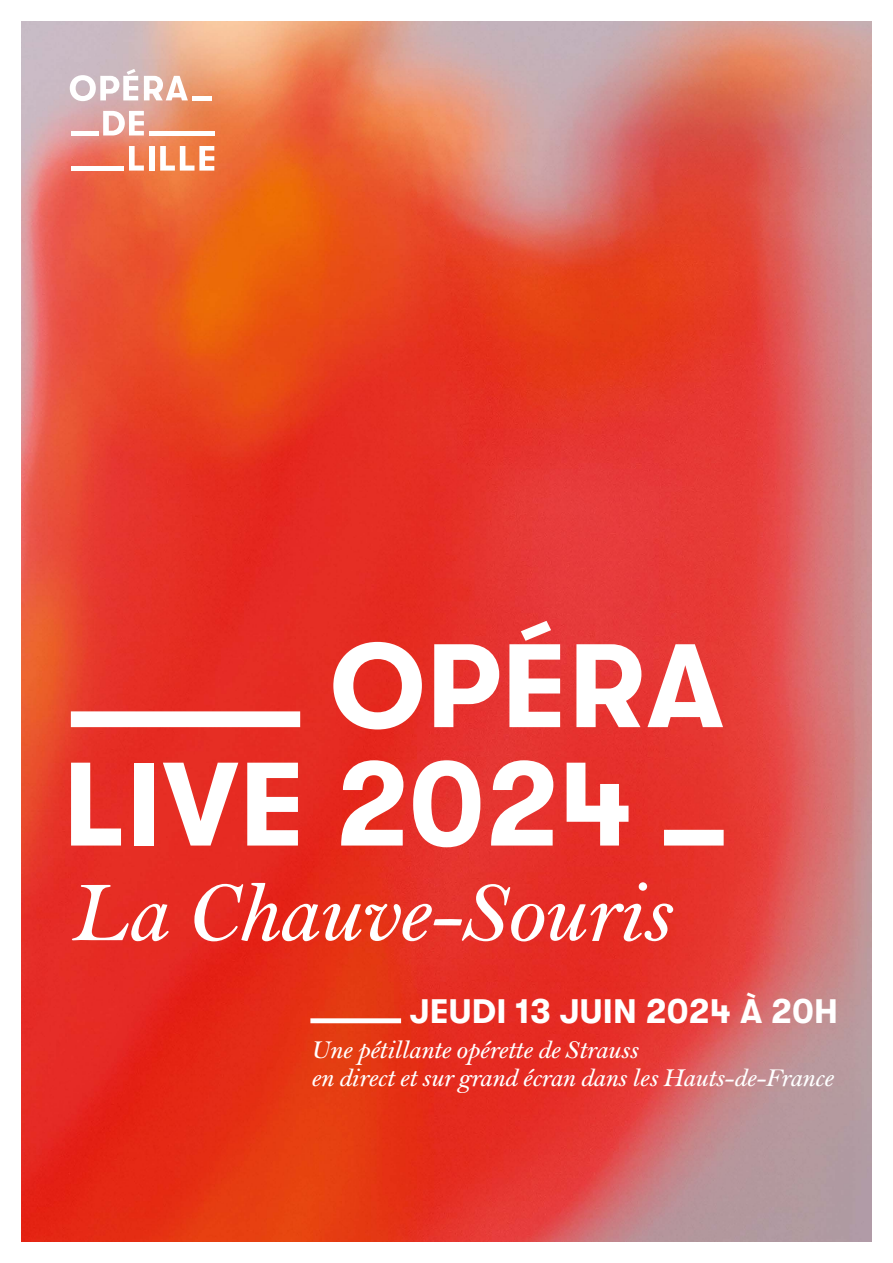
<style>
.page{position:relative;width:893px;height:1263px;background:#fff}
.page>*{position:absolute;margin:0;border:0;box-sizing:border-box;transform-origin:0 0}
.t1{font:700 118.35px/118.4px "GT Walsheim";letter-spacing:.01em;color:#fff}
.t2{font:italic 600 87px "Bell MT Std";letter-spacing:-.02em;color:#fff}
.t3{font:700 33.9px "GT Walsheim";letter-spacing:.01em;color:#fff}
.t4{font:italic 600 26.25px/28.5px "Bell MT Std";letter-spacing:-.02em;color:#fff}
</style>
<div class="page">
<img style="left:21px;top:21px;width:851px;height:1221px">
<svg style="left:70px;top:69px;width:68px;height:32px"></svg>
<svg style="left:144px;top:76px;width:44px;height:24px"></svg>
<svg style="left:103px;top:111px;width:41px;height:24px"></svg>
<svg style="left:129px;top:146px;width:15px;height:25px"></svg>
<div style="left:149px;top:146px;width:5px;height:25px;background:#fff"></div>
<svg style="left:160px;top:146px;width:54px;height:25px"></svg>
<div style="left:71px;top:166px;width:53px;height:5px;background:#fff"></div>
<hr style="left:71px;top:131px;width:27px;height:4px;background:#fff">
<hr style="left:149px;top:131px;width:65px;height:4px;background:#fff">
<hr style="left:192px;top:96px;width:20px;height:4px;background:#fff">
<div style="left:71px;top:711px;width:229px;height:16px;background:#fff"></div>
<div style="left:664px;top:830px;width:60px;height:15px;background:#fff"></div>
<div style="left:310px;top:1018px;width:91px;height:5px;background:#fff"></div>
<h1 class="t1" style="left:63px;top:627px;width:663px;text-indent:267px">OPÉRA<br>LIVE 2024</h1>
<h2 class="t2" style="left:71px;top:864px;width:601px">La Chauve-Souris</h2>
<p class="t3" style="left:410px;top:993px;width:430px">JEUDI 13 JUIN 2024 À 20H</p>
<p class="t4" style="left:310px;top:1036px;width:524px">Une pétillante opérette de Strauss<br>en direct et sur grand écran dans les Hauts-de-France</p>
</div>
